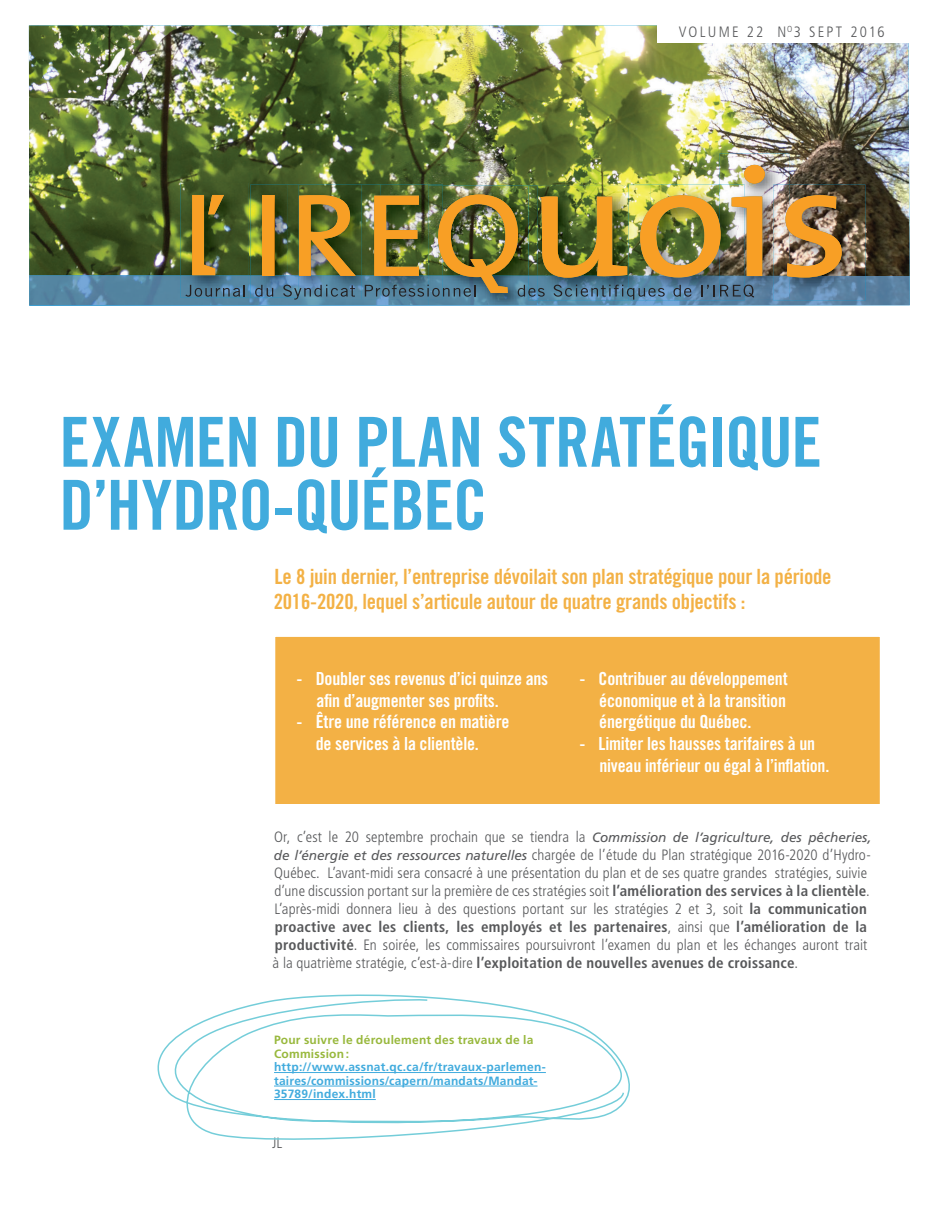
<style>
.page{position:relative;width:936px;height:1206px;background:#fff}
.page>*{position:absolute;margin:0;border:0;box-sizing:border-box;transform-origin:0 0}
.t1{font:69px/63px "Trade Gothic Bold Cond Twenty";letter-spacing:-.01em;color:#41abdd}
.t2{font:21px/25.2px "Trade Gothic Bold Cond Twenty";letter-spacing:-.01em;color:#f3b145}
.t3{font:18px/21.6px "Trade Gothic Bold Cond Twenty";letter-spacing:-.01em;color:#fff}
.t4{font:300 condensed 15px/18px "Frutiger";letter-spacing:.005em;color:#57585a}
.t5{font:300 condensed 15px "Frutiger";letter-spacing:.145em;color:#57585a}
.t6{font:700 12px/13.5px "Frutiger";letter-spacing:.02em;color:#41abdd}
.t7{font:700 12px/13.5px "Frutiger";letter-spacing:.02em;color:#98b83c}
.s1{font-weight:400;font-style:italic;font-stretch:normal;font-size:13.5px}
.s2{font-weight:700}
</style>
<div class="page">
<div style="left:274px;top:635px;width:607px;height:171px;background:#f3b145;border:2px solid #fff"></div>
<img style="left:29px;top:26px;width:881px;height:279px">
<hr style="left:538px;top:305px;width:372px;height:1px;background:#75a6d8">
<hr style="left:29px;top:305px;width:399px;height:1px;background:#75a6d8">
<img style="left:251px;top:184px;width:114px;height:115px">
<svg style="left:299px;top:195px;width:57px;height:81px;background:#a17e2a"></svg>
<img style="left:651px;top:300px;width:94px;height:1px">
<img style="left:719px;top:154px;width:70px;height:122px">
<img style="left:765px;top:276px;width:8px;height:23px">
<img style="left:773px;top:184px;width:92px;height:117px">
<img style="left:786px;top:195px;width:56px;height:82px">
<img style="left:428px;top:300px;width:110px;height:6px">
<img style="left:181px;top:183px;width:68px;height:115px">
<svg style="left:192px;top:195px;width:32px;height:80px;background:#967623"></svg>
<img style="left:287px;top:275px;width:11px;height:10px">
<div style="left:262px;top:195px;width:12px;height:80px;background:#f89f25"></div>
<svg style="left:185px;top:285px;width:60px;height:12px"></svg>
<svg style="left:255px;top:285px;width:18px;height:12px"></svg>
<svg style="left:283px;top:285px;width:72px;height:15px"></svg>
<img style="left:365px;top:165px;width:400px;height:135px">
<div style="left:657px;top:26px;width:257px;height:17px;background:#fff"></div>
<svg style="left:157px;top:994px;width:473px;height:146px"></svg>
<p class="t5" style="left:679px;top:23px;width:208px">VOLUME 22 N<sup>O</sup>3 sep t 2016</p>
<h1 class="t1" style="left:59px;top:410px;width:757px">Examen du Plan stratégique d’Hydro-Québec</h1>
<h2 class="t2" style="left:274px;top:564px;width:559px">Le 8 juin dernier, l’entreprise dévoilait son plan stratégique pour la période<br>2016-2020, lequel s’articule autour de quatre grands objectifs :</h2>
<p class="t3" style="left:317px;top:668px;width:233px;text-indent:-20px">- Doubler ses revenus d’ici quinze ans afin d’augmenter ses profits.</p>
<p class="t3" style="left:316px;top:711px;width:195px;text-indent:-19px">- Être une référence en matière de services à la clientèle.</p>
<p class="t3" style="left:599px;top:668px;width:190px;text-align:justify;text-indent:-20px">- Contribuer au développement économique et à la transition énergétique du Québec.</p>
<p class="t3" style="left:599px;top:733px;width:232px;text-indent:-20px">- Limiter les hausses tarifaires à un niveau inférieur ou égal à l’inflation.</p>
<p class="t4" style="left:273px;top:828px;width:600px">Or, c’est le 20 septembre prochain que se tiendra la <span class="s1">Commission de l’agriculture, des pêcheries, de l’énergie et des ressources naturelles</span> chargée de l’étude du Plan stratégique 2016-2020 d’Hydro-Québec. L’avant-midi sera consacré à une présentation du plan et de ses quatre grandes stratégies, suivie d’une discussion portant sur la première de ces stratégies soit <span class="s2">l’amélioration des services à la clientèle</span>.<br>L’après-midi donnera lieu à des questions portant sur les stratégies 2 et 3, soit <span class="s2">la communication proactive avec les clients, les employés et les partenaires</span>, ainsi que <span class="s2">l’amélioration de la productivité</span>. En soirée, les commissaires poursuivront l’examen du plan et les échanges auront trait à la quatrième stratégie, c’est-à-dire <span class="s2">l’exploitation de nouvelles avenues de croissance</span>.</p>
<p class="t7" style="left:274px;top:1033px;width:261px">Pour suivre le déroulement des travaux de la<br>Commission:</p>
<p class="t6" style="left:274px;top:1060px;width:273px">http://www.assnat.qc.ca/fr/travaux-parlemen&shy;taires/commissions/capern/mandats/Mandat-<br>35789/index.html</p>
<p class="t4" style="left:272px;top:1134px;width:12px">JL</p>
</div>
